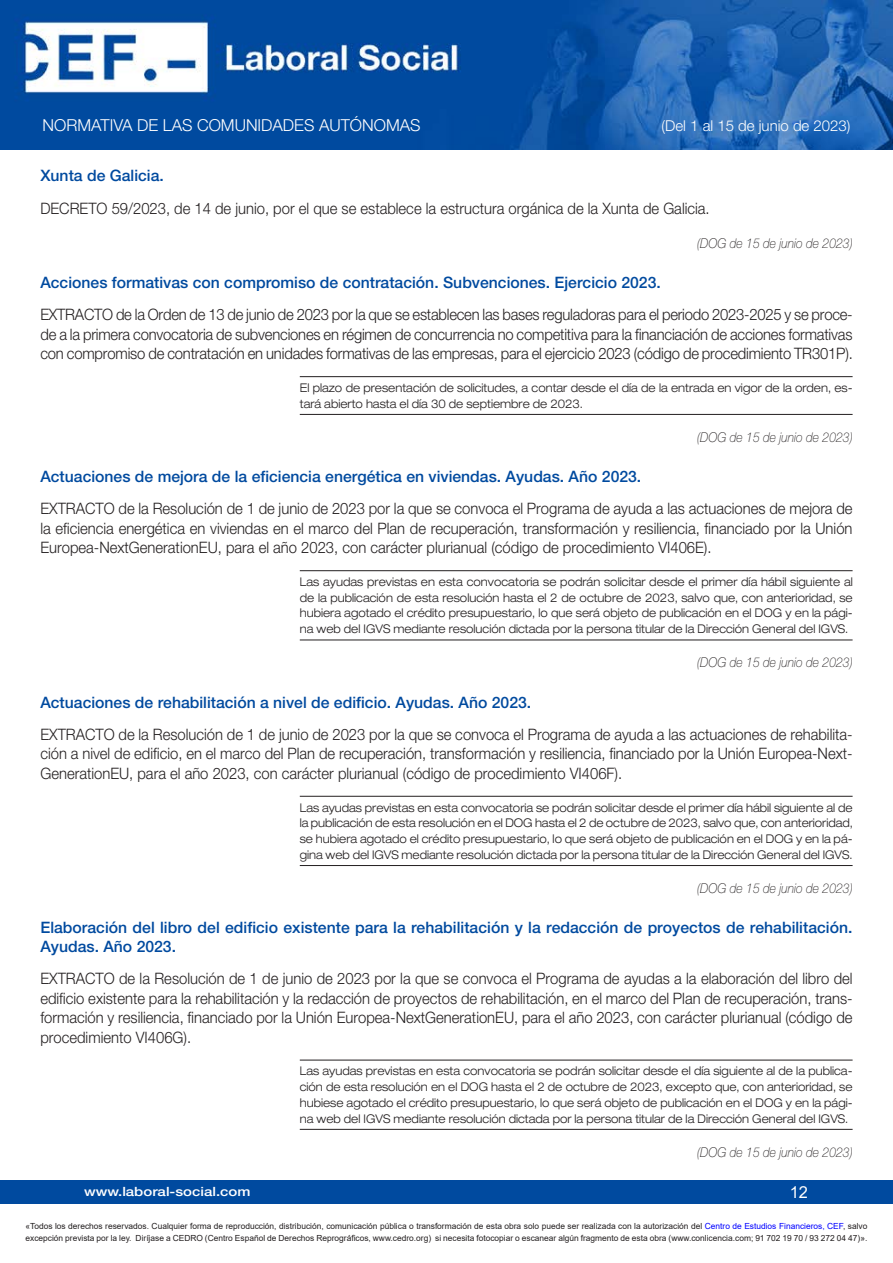
<style>
.page{position:relative;width:893px;height:1263px;background:#fff}
.page>*{position:absolute;margin:0;border:0;box-sizing:border-box;transform-origin:0 0}
.t1{font:300 16.5px "Helvetica Neue LT Std";color:#fff}
.t2{font:16.5px "Arial";color:#fff}
.Contenido{font:300 15.75px/19.5px "Helvetica Neue LT Std";color:#231f20;text-align:justify;scale:.94 1}
.Título-cabecera{font:500 15.75px/18.8px "Helvetica Neue LT Std";color:#004a9f}
.t3{font:300 15px "Helvetica Neue LT Std";color:#fff}
.publicación{font:italic 100 13.5px "Helvetica Neue LT Std";color:#231f20;scale:.9 1}
.t4{font:500 12.75px "Helvetica Neue LT Std";color:#fff;scale:1.18 1}
.Plazo{font:300 expanded 12px/15.8px "Helvetica Neue LT Std";color:#231f20;text-align:justify;scale:.92 1}
.t5{font:8.4px/12px "Arial";color:#231f20}
.s1{color:#00f}
</style>
<div class="page">
<div style="left:0;top:1180px;width:893px;height:23px;background:#004a9f"></div>
<img style="left:0;top:0;width:893px;height:149px">
<hr style="left:300px;top:376px;width:553px;height:1px;background:#231f20">
<hr style="left:300px;top:414px;width:553px;height:1px;background:#231f20">
<hr style="left:300px;top:570px;width:553px;height:1px;background:#231f20">
<hr style="left:300px;top:640px;width:553px;height:1px;background:#231f20">
<hr style="left:300px;top:796px;width:553px;height:1px;background:#231f20">
<hr style="left:300px;top:865px;width:553px;height:1px;background:#231f20">
<hr style="left:300px;top:1060px;width:553px;height:1px;background:#231f20">
<hr style="left:300px;top:1129px;width:553px;height:1px;background:#231f20">
<p class="t1" style="left:43px;top:115px;width:379px">NORMATIVA DE LAS COMUNIDADES AUTÓNOMAS</p>
<p class="t3" style="left:662px;top:117px;width:190px">(Del 1 al 15 de junio de 2023)</p>
<p class="Título-cabecera" style="left:40px;top:166px;width:125px">Xunta de Galicia.</p>
<p class="Contenido" style="left:40px;top:198px;width:713px">DECRETO 59/2023, de 14 de junio, por el que se establece la estructura orgánica de la Xunta de Galicia.</p>
<p class="publicación" style="left:697px;top:235px;width:174px">(DOG de 15 de junio de 2023)</p>
<p class="Título-cabecera" style="left:40px;top:273px;width:622px">Acciones formativas con compromiso de contratación. Subvenciones. Ejercicio 2023.</p>
<p class="Contenido" style="left:40px;top:304px;width:866px">EXTRACTO de la Orden de 13 de junio de 2023 por la que se establecen las bases reguladoras para el periodo 2023-2025 y se proce&shy;de a la primera convocatoria de subvenciones en régimen de concurrencia no competitiva para la financiación de acciones formativas con compromiso de contratación en unidades formativas de las empresas, para el ejercicio 2023 (código de procedimiento TR301P).</p>
<p class="Plazo" style="left:300px;top:380px;width:602px">El plazo de presentación de solicitudes, a contar desde el día de la entrada en vigor de la orden, es&shy;tará abierto hasta el día 30 de septiembre de 2023.</p>
<p class="publicación" style="left:697px;top:429px;width:174px">(DOG de 15 de junio de 2023)</p>
<p class="Título-cabecera" style="left:40px;top:467px;width:602px">Actuaciones de mejora de la eficiencia energética en viviendas. Ayudas. Año 2023.</p>
<p class="Contenido" style="left:40px;top:498px;width:866px">EXTRACTO de la Resolución de 1 de junio de 2023 por la que se convoca el Programa de ayuda a las actuaciones de mejora de la eficiencia energética en viviendas en el marco del Plan de recuperación, transformación y resiliencia, financiado por la Unión Europea-NextGenerationEU, para el año 2023, con carácter plurianual (código de procedimiento VI406E).</p>
<p class="Plazo" style="left:300px;top:574px;width:603px">Las ayudas previstas en esta convocatoria se podrán solicitar desde el primer día hábil siguiente al de la publicación de esta resolución hasta el 2 de octubre de 2023, salvo que, con anterioridad, se hubiera agotado el crédito presupuestario, lo que será objeto de publicación en el DOG y en la pági&shy;na web del IGVS mediante resolución dictada por la persona titular de la Dirección General del IGVS.</p>
<p class="publicación" style="left:697px;top:655px;width:174px">(DOG de 15 de junio de 2023)</p>
<p class="Título-cabecera" style="left:40px;top:692px;width:492px">Actuaciones de rehabilitación a nivel de edificio. Ayudas. Año 2023.</p>
<p class="Contenido" style="left:40px;top:724px;width:865px">EXTRACTO de la Resolución de 1 de junio de 2023 por la que se convoca el Programa de ayuda a las actuaciones de rehabilita&shy;ción a nivel de edificio, en el marco del Plan de recuperación, transformación y resiliencia, financiado por la Unión Europea-Next-GenerationEU, para el año 2023, con carácter plurianual (código de procedimiento VI406F).</p>
<p class="Plazo" style="left:300px;top:799px;width:603px">Las ayudas previstas en esta convocatoria se podrán solicitar desde el primer día hábil siguiente al de la publicación de esta resolución en el DOG hasta el 2 de octubre de 2023, salvo que, con anterioridad, se hubiera agotado el crédito presupuestario, lo que será objeto de publicación en el DOG y en la pá&shy;gina web del IGVS mediante resolución dictada por la persona titular de la Dirección General del IGVS.</p>
<p class="publicación" style="left:697px;top:880px;width:174px">(DOG de 15 de junio de 2023)</p>
<p class="Título-cabecera" style="left:40px;top:918px;width:814px">Elaboración del libro del edificio existente para la rehabilitación y la redacción de proyectos de rehabilitación.<br>Ayudas. Año 2023.</p>
<p class="Contenido" style="left:40px;top:968px;width:866px">EXTRACTO de la Resolución de 1 de junio de 2023 por la que se convoca el Programa de ayudas a la elaboración del libro del edificio existente para la rehabilitación y la redacción de proyectos de rehabilitación, en el marco del Plan de recuperación, trans&shy;formación y resiliencia, financiado por la Unión Europea-NextGenerationEU, para el año 2023, con carácter plurianual (código de procedimiento VI406G).</p>
<p class="Plazo" style="left:300px;top:1063px;width:602px">Las ayudas previstas en esta convocatoria se podrán solicitar desde el día siguiente al de la publica&shy;ción de esta resolución en el DOG hasta el 2 de octubre de 2023, excepto que, con anterioridad, se hubiese agotado el crédito presupuestario, lo que será objeto de publicación en el DOG y en la pági&shy;na web del IGVS mediante resolución dictada por la persona titular de la Dirección General del IGVS.</p>
<p class="publicación" style="left:697px;top:1144px;width:174px">(DOG de 15 de junio de 2023)</p>
<p class="t4" style="left:84px;top:1184px;width:143px">www.laboral-social.com</p>
<p class="t2" style="left:790px;top:1180px;width:20px">12</p>
<p class="t5" style="left:26px;top:1220px;width:843px">«Todos los derechos reservados. Cualquier forma de reproducción, distribución, comunicación pública o transformación de esta obra solo puede ser realizada con la autorización del <span class="s1">Centro de Estudios Financieros, CEF</span>, salvo excepción prevista por la ley. Diríjase a CEDRO (Centro Español de Derechos Reprográficos, www.cedro.org) si necesita fotocopiar o escanear algún fragmento de esta obra (www.conlicencia.com; 91 702 19 70 / 93 272 04 47)».</p>
</div>
